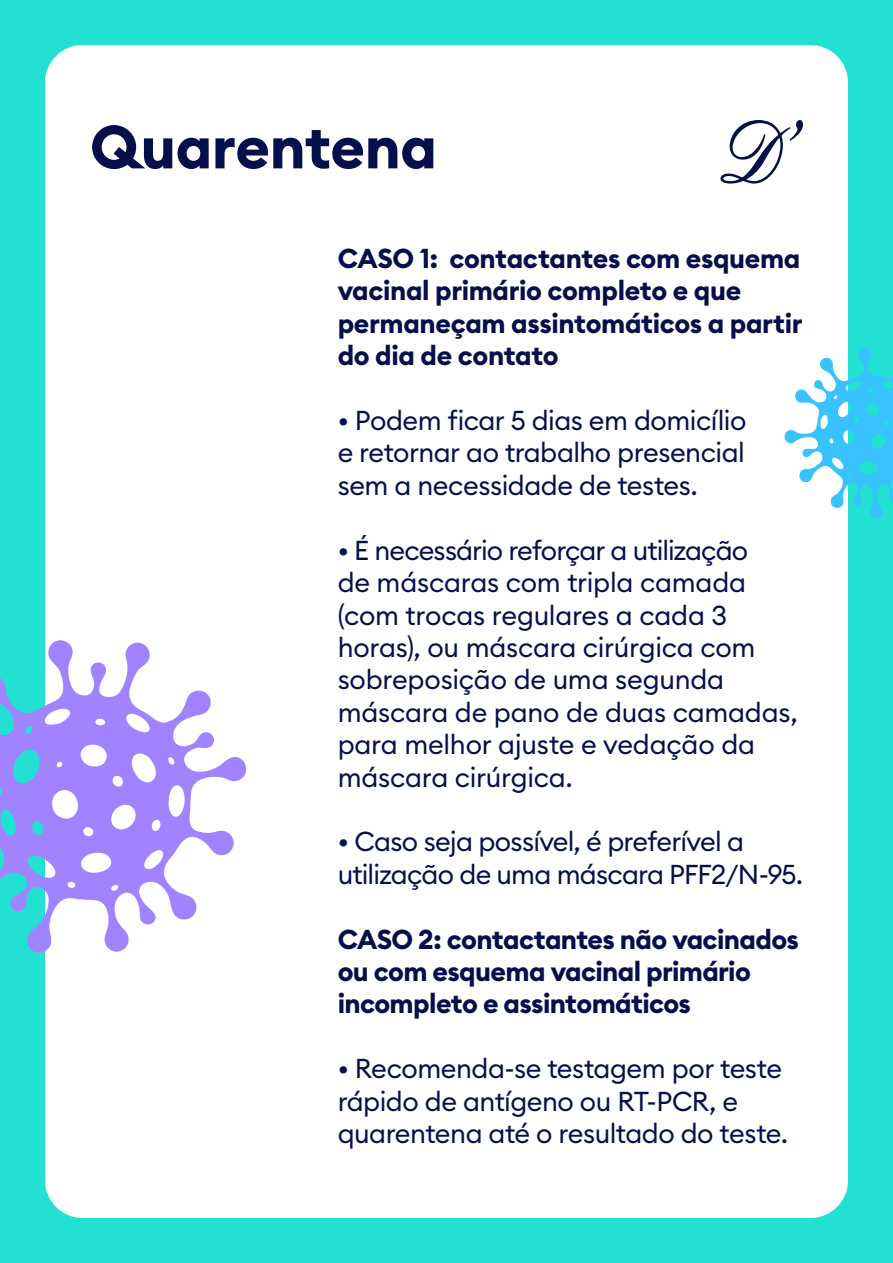
<style>
.page{position:relative;width:893px;height:1263px;background:#23e1d2}
.page>*{position:absolute;margin:0;border:0;box-sizing:border-box;transform-origin:0 0}
.t1{font:700 60px "Euclid Circular B";letter-spacing:-.01em;color:#050f4b}
.txt{font:27px/32.4px "Euclid Circular B";letter-spacing:-.015em;color:#050f4b}
.txt-2{font:700 27px/32.4px "Euclid Circular B";letter-spacing:-.02em;color:#050f4b}
</style>
<div class="page">
<div style="left:45px;top:45px;width:803px;height:1173px;background:#fff;border-radius:38px"></div>
<svg style="left:720px;top:120px;width:83px;height:64px"></svg>
<svg style="left:0;top:640px;width:247px;height:313px"></svg>
<svg style="left:784px;top:348px;width:109px;height:171px"></svg>
<h1 class="t1" style="left:90px;top:108px;width:349px">Quarentena</h1>
<p class="txt-2" style="left:338px;top:243px;width:467px">CASO 1: contactantes com esquema vacinal primário completo e que permaneçam assintomáticos a partir do dia de contato</p>
<p class="txt" style="left:338px;top:404px;width:410px;text-align:justify">• Podem ficar 5 dias em domicílio e retornar ao trabalho presencial sem a necessidade de testes.</p>
<p class="txt" style="left:338px;top:534px;width:461px">• É necessário reforçar a utilização<br>de máscaras com tripla camada (com trocas regulares a cada 3 horas), ou máscara cirúrgica com sobreposição de uma segunda máscara de pano de duas camadas, para melhor ajuste e vedação da máscara cirúrgica.</p>
<p class="txt" style="left:338px;top:825px;width:467px">• Caso seja possível, é preferível a utilização de uma máscara PFF2/N-95.</p>
<p class="txt-2" style="left:338px;top:923px;width:463px">CASO 2: contactantes não vacinados ou com esquema vacinal primário incompleto e assintomáticos</p>
<p class="txt" style="left:338px;top:1052px;width:452px">• Recomenda-se testagem por teste rápido de antígeno ou RT-PCR, e quarentena até o resultado do teste.</p>
</div>
